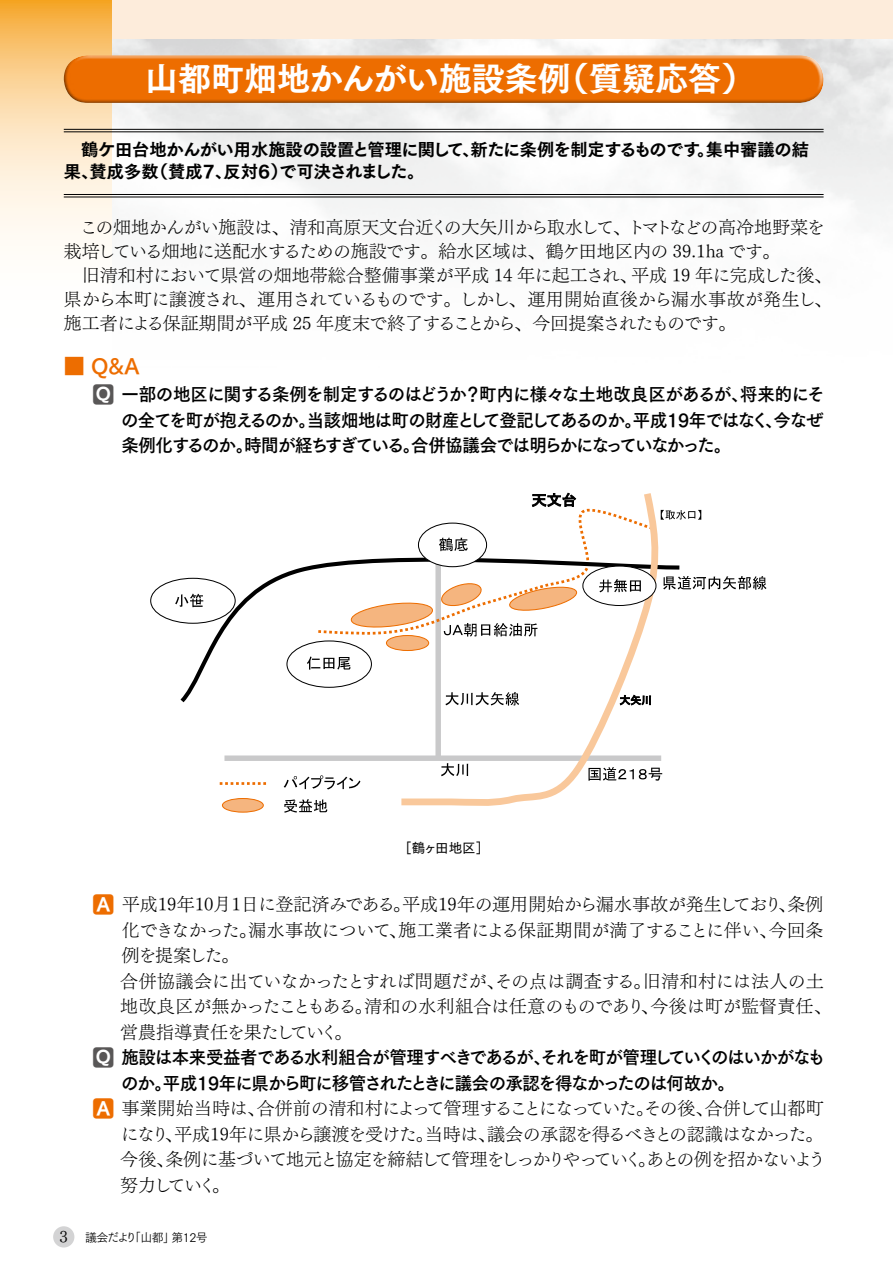
<style>
.page{position:relative;width:893px;height:1263px;background:#fff}
.page>*{position:absolute;margin:0;border:0;box-sizing:border-box;transform-origin:0 0}
.t1{font:33px "Tsuku Go Pro E";color:#fff}
.t2{font:22.5px "Tsuku Go Pro B";color:#595757}
.t3{font:22.5px "Tsuku Go Pro B";color:#ed6d00}
.t4{font:21px "Tsuku Go Pro B";color:#ed6d00}
.t5{font:18px/25.5px "Tsuku Min Pr 5 L";letter-spacing:-.02em;color:#000}
.t6{font:18px/25.5px "Tsuku Go Pro B";letter-spacing:-.06em;color:#000}
.t7{font:18px/25.5px "Tsuku Min Pr 5 L";color:#000}
.t8{font:18px/25.5px "Tsuku Min Pr 5 L";letter-spacing:-.08em;color:#000}
.t9{font:18px "Tsuku Go Pro B";letter-spacing:-.04em;color:#000}
.t10{font:18px "Tsuku Min Pr 5 L";letter-spacing:-.085em;color:#000}
.t11{font:18px "Tsuku Min Pr 5 L";letter-spacing:-.065em;color:#000}
.t12{font:18px "Tsuku Min Pr 5 L";letter-spacing:-.055em;color:#000}
.t13{font:18px "Tsuku Min Pr 5 L";letter-spacing:-.07em;color:#000}
.t14{font:18px "Tsuku Min Pr 5 L";letter-spacing:.005em;color:#000}
.t15{font:17.25px "Tsuku Go Pro E";letter-spacing:-.01em;color:#000}
.t16{font:17.25px "Tsuku Go Pro E";letter-spacing:-.09em;color:#000}
.t17{font:16.5px "Tsuku Min Pro L";color:#000}
.t18{font:13.5px "Tsuku Go Pro D";letter-spacing:-.055em;color:#000}
.t19{font:12px "Tsuku Go Pro R";letter-spacing:-.05em;color:#000}
</style>
<div class="page">
<img style="left:112px;top:38px;width:781px;height:185px">
<div style="left:0;top:0;width:893px;height:38px;background:#fdecdb"></div>
<svg style="left:0;top:0;width:112px;height:240px;background:#fbdcad"></svg>
<div style="left:67px;top:54px;width:758px;height:45px;background:#fff;opacity:.75"></div>
<div style="left:61px;top:56px;width:763px;height:49px;background:#000;opacity:.75"></div>
<hr style="left:64px;top:129px;width:760px;height:1px;background:#000">
<hr style="left:64px;top:132px;width:760px;height:1px;background:#000">
<hr style="left:64px;top:194px;width:760px;height:1px;background:#000">
<hr style="left:64px;top:197px;width:760px;height:1px;background:#000">
<div style="left:224px;top:755px;width:437px;height:6px;background:#c9c9ca"></div>
<svg style="left:661px;top:510px;width:40px;height:10px"></svg>
<svg style="left:683px;top:576px;width:83px;height:14px"></svg>
<svg style="left:284px;top:775px;width:76px;height:14px"></svg>
<svg style="left:284px;top:799px;width:43px;height:14px"></svg>
<svg style="left:176px;top:558px;width:507px;height:145px"></svg>
<svg style="left:220px;top:782px;width:47px;height:3px"></svg>
<svg style="left:222px;top:798px;width:41px;height:14px"></svg>
<div style="left:222px;top:798px;width:42px;height:15px;border:1px solid #ed6d00;border-radius:50%"></div>
<svg style="left:395px;top:492px;width:265px;height:314px"></svg>
<svg style="left:350px;top:601px;width:83px;height:28px"></svg>
<svg style="left:386px;top:635px;width:43px;height:15px"></svg>
<div style="left:386px;top:635px;width:43px;height:16px;border:1px solid #ed6d00;border-radius:50%"></div>
<svg style="left:440px;top:581px;width:44px;height:27px"></svg>
<svg style="left:508px;top:584px;width:71px;height:32px"></svg>
<div style="left:418px;top:523px;width:69px;height:44px;background:#fff;border-radius:50%"></div>
<div style="left:418px;top:523px;width:69px;height:44px;border:1px solid #000;border-radius:50%"></div>
<svg style="left:439px;top:538px;width:29px;height:13px"></svg>
<div style="left:287px;top:641px;width:84px;height:46px;background:#fff;border-radius:50%"></div>
<div style="left:286px;top:640px;width:86px;height:48px;border:1px solid #000;border-radius:50%"></div>
<svg style="left:307px;top:656px;width:44px;height:14px"></svg>
<div style="left:151px;top:578px;width:84px;height:45px;background:#fff;border-radius:50%"></div>
<div style="left:150px;top:578px;width:86px;height:46px;border:1px solid #000;border-radius:50%"></div>
<svg style="left:175px;top:594px;width:28px;height:13px"></svg>
<div style="left:583px;top:566px;width:73px;height:39px;background:#fff;border-radius:50%"></div>
<div style="left:582px;top:566px;width:74px;height:40px;border:1px solid #000;border-radius:50%"></div>
<svg style="left:599px;top:579px;width:42px;height:13px"></svg>
<div style="left:53px;top:1226px;width:21px;height:21px;background:#d3d3d4;border-radius:50%"></div>
<h1 class="t1" style="left:556px;top:49px;width:200px">（質疑応答(</h1>
<h1 class="t1" style="left:145px;top:49px;width:427px">山都町畑地かんがい施設条例</h1>
<p class="t15" style="left:64px;top:134px;width:747px">　鶴ケ田台地かんがい用水施設の設置と管理に関して新たに条例を制定するものです集中審議の結</p>
<p class="t15" style="left:697px;top:134px;width:19px">。</p>
<p class="t15" style="left:462px;top:134px;width:19px">、</p>
<p class="t15" style="left:151px;top:156px;width:83px">（賛成7、</p>
<p class="t15" style="left:223px;top:156px;width:65px">反対6）</p>
<p class="t15" style="left:90px;top:156px;width:70px">賛成多数</p>
<p class="t16" style="left:279px;top:156px;width:147px">で可決されました。</p>
<p class="t15" style="left:64px;top:156px;width:36px">果、</p>
<p class="t5" style="left:64px;top:212px;width:569px">　この畑地かんがい施設は、清和高原天文台近くの大矢川から取水して、</p>
<p class="t5" style="left:64px;top:236px;width:718px">栽培している畑地に送配水するための施設です。給水区域は、鶴ケ田地区内の 39.1ha です。</p>
<p class="t5" style="left:631px;top:260px;width:203px">平成 19 年に完成した後、</p>
<p class="t13" style="left:627px;top:211px;width:199px">トマトなどの高冷地野菜を</p>
<p class="t5" style="left:64px;top:261px;width:770px;line-height:24px">　旧清和村において県営の畑地帯総合整備事業が平成 14 年に起工され、<br>県から本町に譲渡され、運用されているものです。しかし、運用開始直後から漏水事故が発生し、施工者による保証期間が平成 25 年度末で終了することから、今回提案されたものです。</p>
<p class="t4" style="left:64px;top:348px;width:77px">■ Q&amp;A</p>
<p class="t2" style="left:92px;top:375px;width:24px">Q</p>
<p class="t9" style="left:121px;top:379px;width:629px">一部の地区に関する条例を制定するのはどうか？町内に様々な土地改良区があるが、</p>
<p class="t6" style="left:740px;top:379px;width:86px">将来的にそ</p>
<p class="t6" style="left:121px;top:405px;width:704px">の全てを町が抱えるのか当該畑地は町の財産として登記してあるのか平成19年ではなく今なぜ</p>
<p class="t6" style="left:121px;top:405px;width:611px;text-indent:177px">。<br>条例化するのか時間が経ちすぎている合併協議会では明らかになっていなかった。</p>
<p class="t6" style="left:624px;top:405px;width:19px">。</p>
<p class="t6" style="left:765px;top:405px;width:19px">、</p>
<p class="t6" style="left:236px;top:430px;width:19px">。</p>
<p class="t6" style="left:403px;top:430px;width:19px">。</p>
<p class="t18" style="left:398px;top:837px;width:92px">［鶴ヶ田地区[</p>
<p class="t3" style="left:92px;top:885px;width:24px">A</p>
<p class="t7" style="left:122px;top:889px;width:703px">平成19年10月1日に登記済みである平成19年の運用開始から漏水事故が発生しており条例</p>
<p class="t5" style="left:393px;top:889px;width:19px">。</p>
<p class="t5" style="left:778px;top:889px;width:19px">、</p>
<p class="t5" style="left:769px;top:915px;width:56px">今回条</p>
<p class="t5" style="left:248px;top:915px;width:530px">漏水事故について施工業者による保証期間が満了することに伴い、</p>
<p class="t5" style="left:120px;top:915px;width:705px">化できなかった。<br>例を提案した。<br>合併協議会に出ていなかったとすれば問題だがその点は調査する旧清和村には法人の土</p>
<p class="t5" style="left:389px;top:915px;width:19px">、</p>
<p class="t5" style="left:633px;top:966px;width:19px">。</p>
<p class="t7" style="left:120px;top:966px;width:713px;text-indent:366px">、<br>地改良区が無かったこともある清和の水利組合は任意のものであり今後は町が監督責任、</p>
<p class="t5" style="left:355px;top:991px;width:19px">。</p>
<p class="t5" style="left:641px;top:991px;width:19px">、</p>
<p class="t12" style="left:120px;top:1016px;width:219px">営農指導責任を果たしていく</p>
<p class="t6" style="left:121px;top:1042px;width:705px">施設は本来受益者である水利組合が管理すべきであるがそれを町が管理していくのはいかがなも</p>
<p class="t5" style="left:334px;top:1017px;width:19px">。</p>
<p class="t2" style="left:92px;top:1038px;width:24px">Q</p>
<p class="t6" style="left:533px;top:1042px;width:19px">、</p>
<p class="t3" style="left:92px;top:1089px;width:24px">A</p>
<p class="t6" style="left:121px;top:1068px;width:615px">のか平成19年に県から町に移管されたときに議会の承認を得なかったのは何故か。</p>
<p class="t6" style="left:155px;top:1068px;width:19px">。</p>
<p class="t10" style="left:257px;top:1092px;width:459px">合併前の清和村によって管理することになっていたその後、</p>
<p class="t14" style="left:121px;top:1092px;width:146px">事業開始当時は、</p>
<p class="t5" style="left:705px;top:1093px;width:121px">合併して山都町</p>
<p class="t5" style="left:636px;top:1093px;width:19px">。</p>
<p class="t5" style="left:121px;top:1119px;width:377px">になり平成19年に県から譲渡を受けた当時は、</p>
<p class="t11" style="left:487px;top:1118px;width:338px">議会の承認を得るべきとの認識はなかった。</p>
<p class="t5" style="left:416px;top:1119px;width:19px">。</p>
<p class="t8" style="left:165px;top:1119px;width:662px">、<br>条例に基づいて地元と協定を締結して管理をしっかりやっていくあとの例を招かないよう</p>
<p class="t5" style="left:120px;top:1144px;width:56px">今後、</p>
<p class="t5" style="left:638px;top:1144px;width:19px">。</p>
<p class="t17" style="left:59px;top:1222px;width:10px">3</p>
<p class="t5" style="left:120px;top:1170px;width:97px">努力していく</p>
<p class="t5" style="left:212px;top:1170px;width:19px">。</p>
<p class="t19" style="left:129px;top:1227px;width:48px">「山都」</p>
<p class="t19" style="left:172px;top:1227px;width:38px">第12号</p>
<p class="t19" style="left:85px;top:1227px;width:54px">議会だより</p>
</div>
